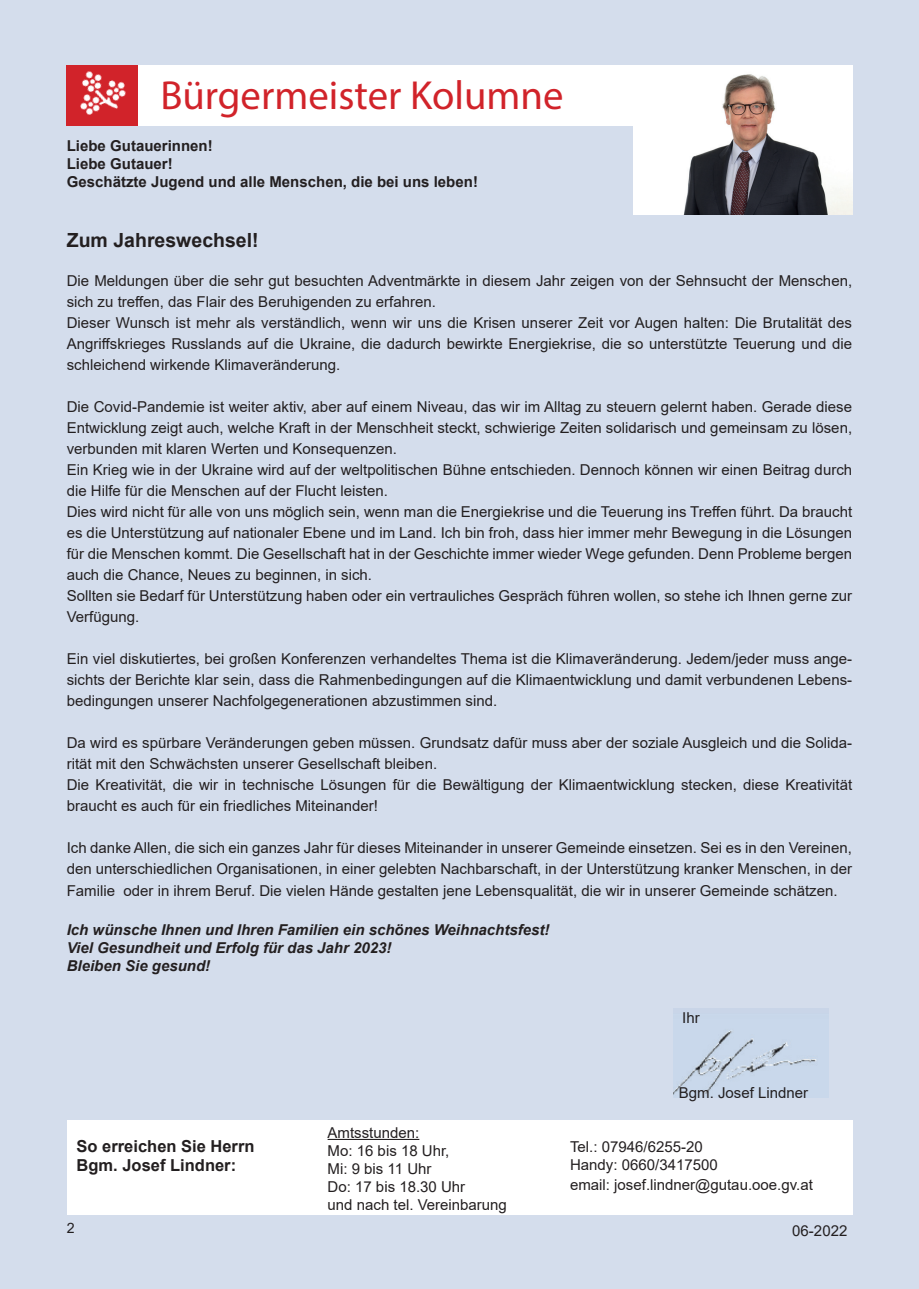
<style>
.page{position:relative;width:919px;height:1289px;background:#fff}
.page>*{position:absolute;margin:0;border:0;box-sizing:border-box;transform-origin:0 0}
.t1{font:40.65px "Myriad Pro";color:#d1232a}
.t2{font:700 19.5px "Arial";color:#231f20}
.t3{font:700 16.5px/19.8px "Arial";color:#231f20}
.t4{font:15px/21px "Arial";color:#231f20}
.t5{font:italic 700 15px/18px "Arial";color:#231f20}
.t6{font:700 15px/18px "Arial";color:#231f20}
.t7{font:14.25px "Arial";color:#231f20}
</style>
<div class="page">
<div style="left:0;top:0;width:914px;height:1288px;background:#d4ddec"></div>
<div style="left:67px;top:65px;width:71px;height:61px;background:#d1232a"></div>
<img style="left:80px;top:71px;width:46px;height:44px">
<div style="left:138px;top:65px;width:714px;height:61px;background:#fff"></div>
<div style="left:906px;top:0;width:12px;height:1288px;background:#d4ddec"></div>
<div style="left:67px;top:1119px;width:785px;height:95px;background:#fff"></div>
<hr style="left:327px;top:1138px;width:92px;height:1px;background:#231f20">
<img style="left:673px;top:1008px;width:155px;height:89px">
<img style="left:634px;top:74px;width:218px;height:140px">
<h1 class="t1" style="left:160px;top:70px;width:404px">Bürgermeister Kolumne</h1>
<p class="t6" style="left:67px;top:137px;width:412px">Liebe Gutauerinnen!<br>Liebe Gutauer!<br>Geschätzte Jugend und alle Menschen, die bei uns leben!</p>
<h2 class="t2" style="left:67px;top:226px;width:193px">Zum Jahreswechsel!</h2>
<p class="t4" style="left:67px;top:270px;width:786px">Die Meldungen über die sehr gut besuchten Adventmärkte in diesem Jahr zeigen von der Sehnsucht der Menschen, sich zu treffen, das Flair des Beruhigenden zu erfahren.<br>Dieser Wunsch ist mehr als verständlich, wenn wir uns die Krisen unserer Zeit vor Augen halten: Die Brutalität des Angriffskrieges Russlands auf die Ukraine, die dadurch bewirkte Energiekrise, die so unterstützte Teuerung und die schleichend wirkende Klimaveränderung.</p>
<p class="t4" style="left:67px;top:396px;width:786px">Die Covid-Pandemie ist weiter aktiv, aber auf einem Niveau, das wir im Alltag zu steuern gelernt haben. Gerade diese Entwicklung zeigt auch, welche Kraft in der Menschheit steckt, schwierige Zeiten solidarisch und gemeinsam zu lösen, verbunden mit klaren Werten und Konsequenzen.<br>Ein Krieg wie in der Ukraine wird auf der weltpolitischen Bühne entschieden. Dennoch können wir einen Beitrag durch die Hilfe für die Menschen auf der Flucht leisten.<br>Dies wird nicht für alle von uns möglich sein, wenn man die Energiekrise und die Teuerung ins Treffen führt. Da braucht es die Unterstützung auf nationaler Ebene und im Land. Ich bin froh, dass hier immer mehr Bewegung in die Lösungen für die Menschen kommt. Die Gesellschaft hat in der Geschichte immer wieder Wege gefunden. Denn Probleme bergen auch die Chance, Neues zu beginnen, in sich.<br>Sollten sie Bedarf für Unterstützung haben oder ein vertrauliches Gespräch führen wollen, so stehe ich Ihnen gerne zur Verfügung.</p>
<p class="t4" style="left:67px;top:648px;width:786px;text-align:justify">Ein viel diskutiertes, bei großen Konferenzen verhandeltes Thema ist die Klimaveränderung. Jedem/jeder muss ange&shy;sichts der Berichte klar sein, dass die Rahmenbedingungen auf die Klimaentwicklung und damit verbundenen Lebens&shy;bedingungen unserer Nachfolgegenerationen abzustimmen sind.</p>
<p class="t4" style="left:67px;top:732px;width:786px">Da wird es spürbare Veränderungen geben müssen. Grundsatz dafür muss aber der soziale Ausgleich und die Solida&shy;rität mit den Schwächsten unserer Gesellschaft bleiben.<br>Die Kreativität, die wir in technische Lösungen für die Bewältigung der Klimaentwicklung stecken, diese Kreativität braucht es auch für ein friedliches Miteinander!</p>
<p class="t4" style="left:67px;top:837px;width:786px;text-align:justify">Ich danke Allen, die sich ein ganzes Jahr für dieses Miteinander in unserer Gemeinde einsetzen. Sei es in den Vereinen, den unterschiedlichen Organisationen, in einer gelebten Nachbarschaft, in der Unterstützung kranker Menschen, in der Familie oder in ihrem Beruf. Die vielen Hände gestalten jene Lebensqualität, die wir in unserer Gemeinde schätzen.</p>
<p class="t5" style="left:67px;top:921px;width:484px">Ich wünsche Ihnen und Ihren Familien ein schönes Weihnachtsfest!<br>Viel Gesundheit und Erfolg für das Jahr 2023!<br>Bleiben Sie gesund!</p>
<p class="t4" style="left:682px;top:1007px;width:19px">Ihr</p>
<p class="t3" style="left:77px;top:1136px;width:179px">So erreichen Sie Herrn<br>Bgm. Josef Lindner:</p>
<p class="t4" style="left:327px;top:1123px;width:181px;line-height:18px">Amtsstunden:<br>Mo: 16 bis 18 Uhr,<br>Mi: 9 bis 11 Uhr<br>Do: 17 bis 18.30 Uhr<br>und nach tel. Vereinbarung</p>
<p class="t4" style="left:678px;top:1081px;width:131px">Bgm. Josef Lindner</p>
<p class="t4" style="left:570px;top:1137px;width:149px;line-height:18px">Tel.: 07946/6255-20<br>Handy: 0660/3417500</p>
<p class="t4" style="left:570px;top:1173px;width:244px">email: josef.lindner@gutau.ooe.gv.at</p>
<p class="t7" style="left:67px;top:1217px;width:9px">2</p>
<p class="t4" style="left:792px;top:1220px;width:57px">06-2022</p>
</div>
